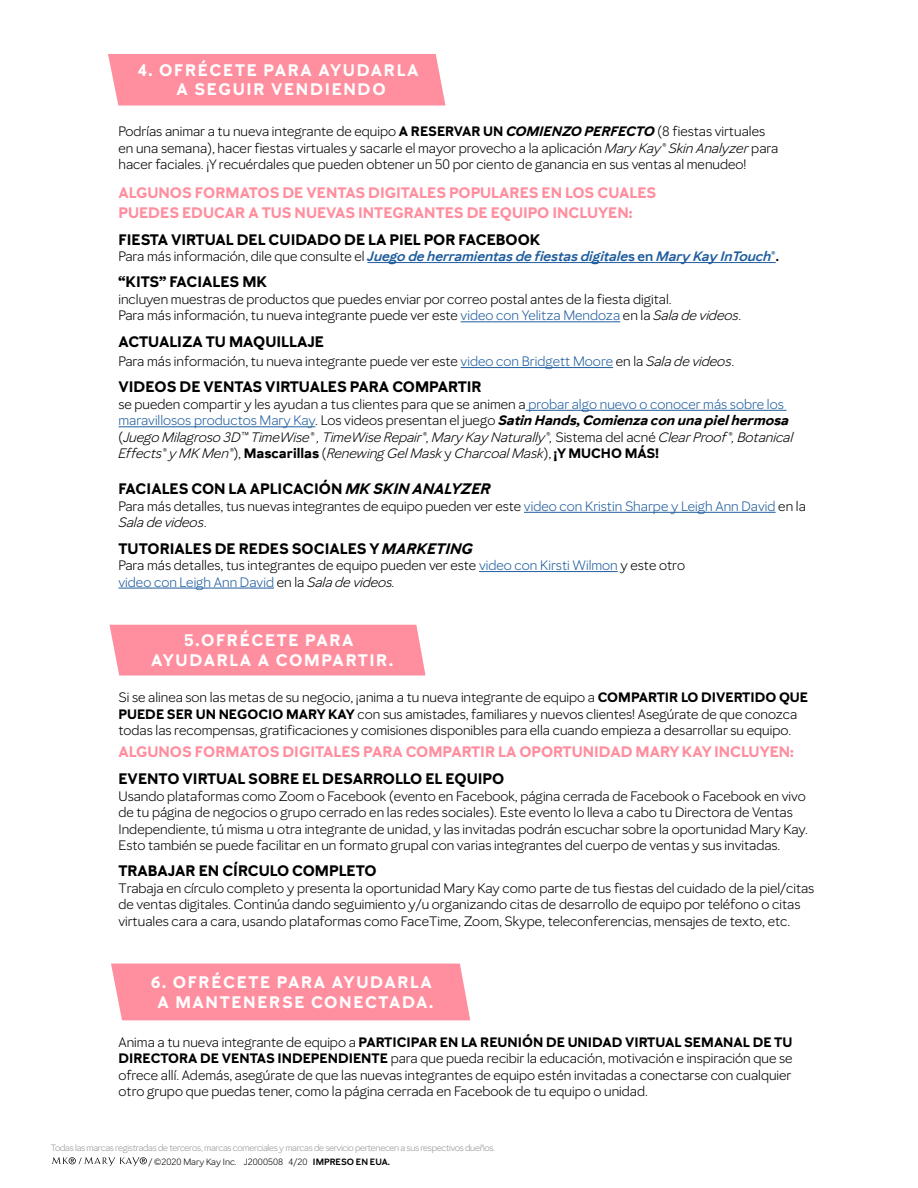
<style>
.page{position:relative;width:918px;height:1188px;background:#fff}
.page>*{position:absolute;margin:0;border:0;box-sizing:border-box;transform-origin:0 0}
.t1{font:700 16.5px/19.8px "Mary Kay Sans";letter-spacing:.1em;color:#fff;text-align:center}
.t2{font:700 15px "Mary Kay Sans";color:#000}
.t3{font:700 15px/19.5px "Mary Kay Sans";color:#ff8e9f}
.t4{font:13.5px/16.5px "Mary Kay Sans";color:#000}
.t5{font:italic 13.5px/16.5px "Mary Kay Sans";color:#000}
.t6{font:italic 600 13.5px "Mary Kay Sans";color:#215e9e}
.t7{font:9px/13.8px "Mary Kay Sans";letter-spacing:-.03em;color:#939598}
.s1{font-weight:700}
.s2{font-weight:700;font-style:italic}
.s3{font-style:italic}
.s4{font-weight:400;font-style:normal;color:#000}
.s5{font-style:normal}
.s6{font-style:normal;color:#000}
.s7{color:#215e9e}
.s8{font-style:normal;color:#215e9e}
.s9{font-weight:700;font-style:normal}
.s10{color:#000}
.s11{font-weight:600;color:#000}
</style>
<div class="page">
<div style="left:110px;top:625px;width:316px;height:50px;background:#ff8e9f"></div>
<div style="left:111px;top:964px;width:359px;height:56px;background:#ff8e9f"></div>
<hr style="left:367px;top:262px;width:409px;height:1px;background:#215e9e">
<hr style="left:461px;top:321px;width:159px;height:1px;background:#215e9e">
<hr style="left:461px;top:367px;width:152px;height:1px;background:#215e9e">
<hr style="left:526px;top:410px;width:260px;height:1px;background:#215e9e">
<hr style="left:118px;top:426px;width:197px;height:1px;background:#215e9e">
<hr style="left:524px;top:512px;width:252px;height:1px;background:#215e9e">
<hr style="left:479px;top:571px;width:139px;height:1px;background:#215e9e">
<hr style="left:118px;top:588px;width:156px;height:1px;background:#215e9e">
<div style="left:108px;top:54px;width:338px;height:52px;background:#ff8e9f"></div>
<svg style="left:52px;top:1157px;width:95px;height:9px"></svg>
<p class="t1" style="left:138px;top:60px;width:282px">4. OFRÉCETE PARA AYUDARLA<br>A SEGUIR VENDIENDO</p>
<p class="t4" style="left:118px;top:123px;width:661px">Podrías animar a tu nueva integrante de equipo <span class="s1">A RESERVAR UN</span> <span class="s2">COMIENZO PERFECTO</span> (8 fiestas virtuales en una semana), hacer fiestas virtuales y sacarle el mayor provecho a la aplicación <span class="s3">Mary Kay® Skin Analyzer</span> para hacer faciales. ¡Y recuérdales que pueden obtener un 50 por ciento de ganancia en sus ventas al menudeo!</p>
<p class="t3" style="left:118px;top:183px;width:539px">ALGUNOS FORMATOS DE VENTAS DIGITALES POPULARES EN LOS CUALES<br>PUEDES EDUCAR A TUS NUEVAS INTEGRANTES DE EQUIPO INCLUYEN:</p>
<p class="t2" style="left:118px;top:230px;width:423px">FIESTA VIRTUAL DEL CUIDADO DE LA PIEL POR FACEBOOK</p>
<p class="t6" style="left:118px;top:248px;width:662px"><span class="s4">Para más información, dile que consulte el</span> Juego de herramientas de fiestas digitale<span class="s5">s en</span> Mary Kay InTouch<span class="s5">®</span><span class="s6">.</span></p>
<p class="t2" style="left:118px;top:273px;width:150px">“KITS” FACIALES MK</p>
<p class="t4" style="left:118px;top:291px;width:624px">incluyen muestras de productos que puedes enviar por correo postal antes de la fiesta digital.<br>Para más información, tu nueva integrante puede ver este <span class="s7">video con Yelitza Mendoza</span> en la <span class="s3">Sala de videos</span>.</p>
<p class="t2" style="left:118px;top:332px;width:207px">ACTUALIZA TU MAQUILLAJE</p>
<p class="t4" style="left:118px;top:353px;width:617px">Para más información, tu nueva integrante puede ver este <span class="s7">video con Bridgett Moore</span> en la <span class="s3">Sala de videos</span>.</p>
<p class="t2" style="left:118px;top:378px;width:365px">VIDEOS DE VENTAS VIRTUALES PARA COMPARTIR</p>
<p class="t5" style="left:118px;top:396px;width:676px"><span class="s5">se pueden compartir y les ayudan a tus clientes para que se animen a</span> <span class="s8">probar algo nuevo o conocer más sobre los maravillosos productos Mary Kay</span><span class="s5">. Los videos presentan el juego</span> <span class="s1">Satin Hands, Comienza con una piel hermosa </span><span class="s5">(</span>Juego Milagroso 3D™ TimeWise® , TimeWise Repair®, Mary Kay Naturally®, <span class="s5">Sistema del acné</span> Clear Proof®, Botanical Effects® y MK Men®<span class="s5">),</span> <span class="s9">Mascarillas</span> <span class="s5">(</span>Renewing Gel Mask <span class="s5">y</span> Charcoal Mask<span class="s5">),</span> <span class="s9">¡Y MUCHO MÁS!</span></p>
<p class="t2" style="left:118px;top:480px;width:374px">FACIALES CON LA APLICACIÓN <span class="s3">MK SKIN ANALYZER</span></p>
<p class="t4" style="left:118px;top:498px;width:689px">Para más detalles, tus nuevas integrantes de equipo pueden ver este <span class="s7">video con Kristin Sharpe y Leigh Ann David</span> en la<br><span class="s3">Sala de videos</span>.</p>
<p class="t2" style="left:119px;top:539px;width:356px">TUTORIALES DE REDES SOCIALES Y <span class="s3">MARKETING</span></p>
<p class="t4" style="left:119px;top:557px;width:568px">Para más detalles, tus integrantes de equipo pueden ver este <span class="s7">video con Kirsti Wilmon</span> y este otro <span class="s7">video con Leigh Ann David</span> en la <span class="s3">Sala de videos.</span></p>
<p class="t1" style="left:151px;top:630px;width:243px">5.OFRÉCETE PARA<br>AYUDARLA A COMPARTIR.</p>
<p class="t4" style="left:118px;top:689px;width:691px">Si se alinea son las metas de su negocio, ¡anima a tu nueva integrante de equipo a <span class="s1">COMPARTIR LO DIVERTIDO QUE<br>PUEDE SER UN NEGOCIO MARY KAY</span> con sus amistades, familiares y nuevos clientes! Asegúrate de que conozca todas las recompensas, gratificaciones y comisiones disponibles para ella cuando empieza a desarrollar su equipo.</p>
<p class="t3" style="left:118px;top:742px;width:677px">ALGUNOS FORMATOS DIGITALES PARA COMPARTIR LA OPORTUNIDAD MARY KAY INCLUYEN:</p>
<p class="t2" style="left:118px;top:770px;width:387px">EVENTO VIRTUAL SOBRE EL DESARROLLO EL EQUIPO</p>
<p class="t4" style="left:118px;top:788px;width:691px">Usando plataformas como Zoom o Facebook (evento en Facebook, página cerrada de Facebook o Facebook en vivo de tu página de negocios o grupo cerrado en las redes sociales). Este evento lo lleva a cabo tu Directora de Ventas Independiente, tú misma u otra integrante de unidad, y las invitadas podrán escuchar sobre la oportunidad Mary Kay.<br>Esto también se puede facilitar en un formato grupal con varias integrantes del cuerpo de ventas y sus invitadas.</p>
<p class="t2" style="left:118px;top:862px;width:260px">TRABAJAR EN CÍRCULO COMPLETO</p>
<p class="t4" style="left:118px;top:880px;width:697px">Trabaja en círculo completo y presenta la oportunidad Mary Kay como parte de tus fiestas del cuidado de la piel/citas de ventas digitales. Continúa dando seguimiento y/u organizando citas de desarrollo de equipo por teléfono o citas virtuales cara a cara, usando plataformas como FaceTime, Zoom, Skype, teleconferencias, mensajes de texto, etc.</p>
<p class="t1" style="left:151px;top:972px;width:284px">6. OFRÉCETE PARA AYUDARLA<br>A MANTENERSE CONECTADA.</p>
<p class="t4" style="left:118px;top:1034px;width:676px;text-align:justify">Anima a tu nueva integrante de equipo a <span class="s1">PARTICIPAR EN LA REUNIÓN DE UNIDAD VIRTUAL SEMANAL DE TU DIRECTORA DE VENTAS INDEPENDIENTE</span> para que pueda recibir la educación, motivación e inspiración que se ofrece allí. Además, asegúrate de que las nuevas integrantes de equipo estén invitadas a conectarse con cualquier otro grupo que puedas tener, como la página cerrada en Facebook de tu equipo o unidad.</p>
<p class="t7" style="left:149px;top:1141px;width:348px;text-indent:-98px">Todas las marcas registradas de terceros, marcas comerciales y marcas de servicio pertenecen a sus respectivos dueños. <span class="s10">/ ©2020 Mary Kay Inc. J2000508 4/20</span> <span class="s11">IMPRESO EN EUA.</span></p>
</div>
